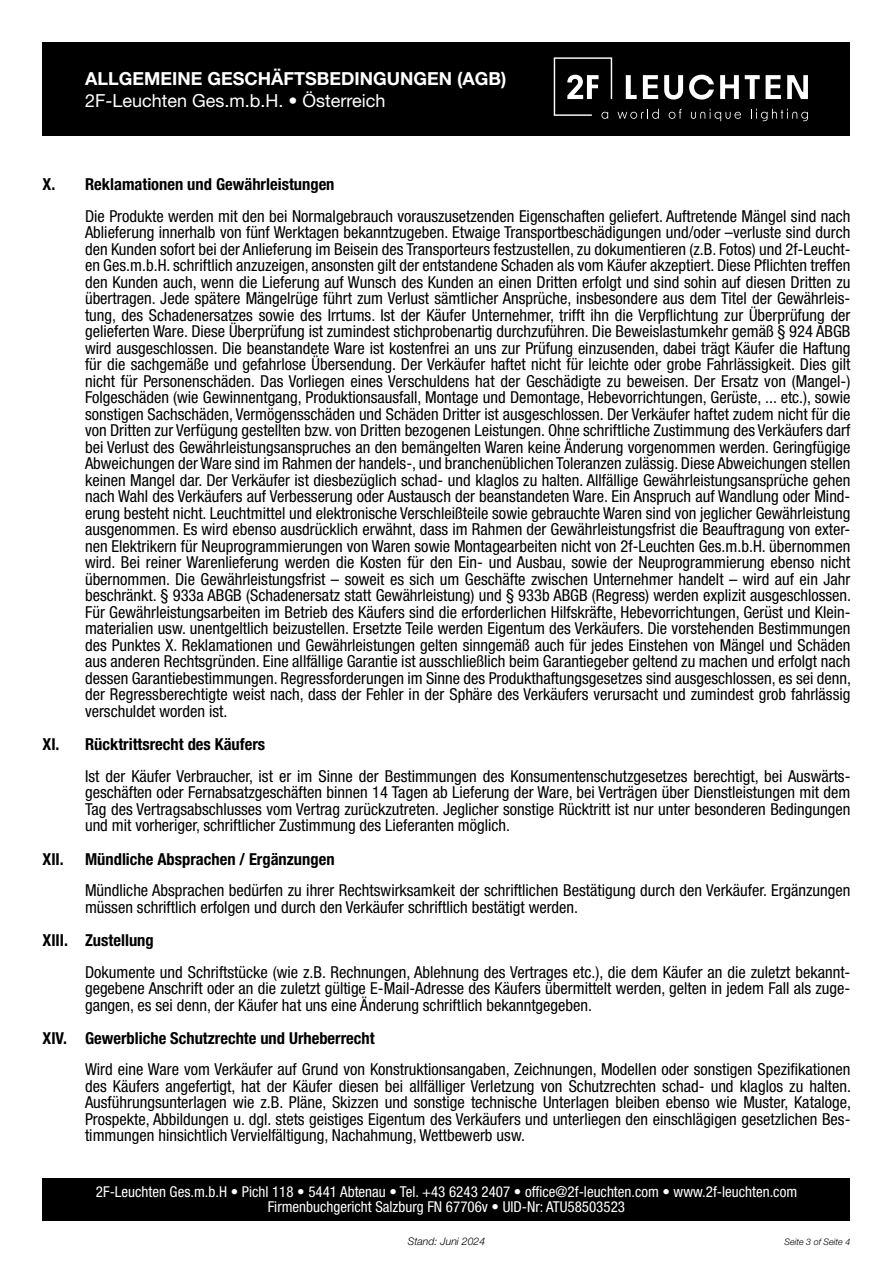
<style>
.page{position:relative;width:893px;height:1263px;background:#fff}
.page>*{position:absolute;margin:0;border:0;box-sizing:border-box;transform-origin:0 0}
.t1{font:700 18px "Helvetica Neue LT Std";color:#fff}
.t2{font:18px "Helvetica Neue LT Std";color:#fff}
.t3{font:condensed 16.5px/16.5px "Helvetica Neue LT Std";color:#000;text-align:justify}
.t4{font:700 condensed 16.5px "Helvetica Neue LT Std";color:#000}
.t5{font:condensed 15px/15px "Helvetica Neue LT Std";color:#fff;text-align:center}
.t6{font:italic 300 10.5px "Helvetica Neue LT Std";color:#000}
.t7{font:italic 300 9px "Helvetica Neue LT Std";color:#000}
</style>
<div class="page">
<div style="left:43px;top:43px;width:807px;height:93px;background:#000"></div>
<div style="left:43px;top:1178px;width:807px;height:42px;background:#000"></div>
<svg style="left:691px;top:109px;width:50px;height:12px"></svg>
<svg style="left:751px;top:109px;width:57px;height:12px"></svg>
<svg style="left:554px;top:57px;width:129px;height:62px"></svg>
<svg style="left:689px;top:75px;width:25px;height:25px"></svg>
<svg style="left:720px;top:75px;width:19px;height:24px"></svg>
<svg style="left:745px;top:75px;width:15px;height:24px"></svg>
<svg style="left:766px;top:75px;width:15px;height:24px"></svg>
<svg style="left:787px;top:75px;width:21px;height:24px"></svg>
<p class="t1" style="left:85px;top:67px;width:423px">ALLGEMEINE GESCHÄFTSBEDINGUNGEN (AGB)</p>
<p class="t2" style="left:85px;top:89px;width:302px">2F-Leuchten Ges.m.b.H. • Österreich</p>
<p class="t4" style="left:43px;top:175px;width:294px">X. Reklamationen und Gewährleistungen</p>
<p class="t3" style="left:85px;top:208px;width:768px">Die Produkte werden mit den bei Normalgebrauch vorauszusetzenden Eigenschaften geliefert. Auftretende Mängel sind nach Ablieferung innerhalb von fünf Werktagen bekanntzugeben. Etwaige Transportbeschädigungen und/oder –verluste sind durch den Kunden sofort bei der Anlieferung im Beisein des Transporteurs festzustellen, zu dokumentieren (z.B. Fotos) und 2f-Leucht&shy;en Ges.m.b.H. schriftlich anzuzeigen, ansonsten gilt der entstandene Schaden als vom Käufer akzeptiert. Diese Pflichten treffen den Kunden auch, wenn die Lieferung auf Wunsch des Kunden an einen Dritten erfolgt und sind sohin auf diesen Dritten zu übertragen. Jede spätere Mängelrüge führt zum Verlust sämtlicher Ansprüche, insbesondere aus dem Titel der Gewährleis&shy;tung, des Schadenersatzes sowie des Irrtums. Ist der Käufer Unternehmer, trifft ihn die Verpflichtung zur Überprüfung der gelieferten Ware. Diese Überprüfung ist zumindest stichprobenartig durchzuführen. Die Beweislastumkehr gemäß § 924 ABGB wird ausgeschlossen. Die beanstandete Ware ist kostenfrei an uns zur Prüfung einzusenden, dabei trägt Käufer die Haftung für die sachgemäße und gefahrlose Übersendung. Der Verkäufer haftet nicht für leichte oder grobe Fahrlässigkeit. Dies gilt nicht für Personenschäden. Das Vorliegen eines Verschuldens hat der Geschädigte zu beweisen. Der Ersatz von (Mangel-)<br>Folgeschäden (wie Gewinnentgang, Produktionsausfall, Montage und Demontage, Hebevorrichtungen, Gerüste, ... etc.), sowie sonstigen Sachschäden, Vermögensschäden und Schäden Dritter ist ausgeschlossen. Der Verkäufer haftet zudem nicht für die von Dritten zur Verfügung gestellten bzw. von Dritten bezogenen Leistungen. Ohne schriftliche Zustimmung des Verkäufers darf bei Verlust des Gewährleistungsanspruches an den bemängelten Waren keine Änderung vorgenommen werden. Geringfügige Abweichungen der Ware sind im Rahmen der handels-, und branchenüblichen Toleranzen zulässig. Diese Abweichungen stellen keinen Mangel dar. Der Verkäufer ist diesbezüglich schad- und klaglos zu halten. Allfällige Gewährleistungsansprüche gehen nach Wahl des Verkäufers auf Verbesserung oder Austausch der beanstandeten Ware. Ein Anspruch auf Wandlung oder Mind&shy;erung besteht nicht. Leuchtmittel und elektronische Verschleißteile sowie gebrauchte Waren sind von jeglicher Gewährleistung ausgenommen. Es wird ebenso ausdrücklich erwähnt, dass im Rahmen der Gewährleistungsfrist die Beauftragung von exter&shy;nen Elektrikern für Neuprogrammierungen von Waren sowie Montagearbeiten nicht von 2f-Leuchten Ges.m.b.H. übernommen wird. Bei reiner Warenlieferung werden die Kosten für den Ein- und Ausbau, sowie der Neuprogrammierung ebenso nicht übernommen. Die Gewährleistungsfrist – soweit es sich um Geschäfte zwischen Unternehmer handelt – wird auf ein Jahr beschränkt. § 933a ABGB (Schadenersatz statt Gewährleistung) und § 933b ABGB (Regress) werden explizit ausgeschlossen.<br>Für Gewährleistungsarbeiten im Betrieb des Käufers sind die erforderlichen Hilfskräfte, Hebevorrichtungen, Gerüst und Klein&shy;materialien usw. unentgeltlich beizustellen. Ersetzte Teile werden Eigentum des Verkäufers. Die vorstehenden Bestimmungen des Punktes X. Reklamationen und Gewährleistungen gelten sinngemäß auch für jedes Einstehen von Mängel und Schäden aus anderen Rechtsgründen. Eine allfällige Garantie ist ausschließlich beim Garantiegeber geltend zu machen und erfolgt nach dessen Garantiebestimmungen. Regressforderungen im Sinne des Produkthaftungsgesetzes sind ausgeschlossen, es sei denn, der Regressberechtigte weist nach, dass der Fehler in der Sphäre des Verkäufers verursacht und zumindest grob fahrlässig verschuldet worden ist.</p>
<p class="t4" style="left:43px;top:734px;width:224px">XI. Rücktrittsrecht des Käufers</p>
<p class="t3" style="left:85px;top:767px;width:767px">Ist der Käufer Verbraucher, ist er im Sinne der Bestimmungen des Konsumentenschutzgesetzes berechtigt, bei Auswärts&shy;geschäften oder Fernabsatzgeschäften binnen 14 Tagen ab Lieferung der Ware, bei Verträgen über Dienstleistungen mit dem Tag des Vertragsabschlusses vom Vertrag zurückzutreten. Jeglicher sonstige Rücktritt ist nur unter besonderen Bedingungen und mit vorheriger, schriftlicher Zustimmung des Lieferanten möglich.</p>
<p class="t4" style="left:43px;top:849px;width:23px">XII.</p>
<p class="t4" style="left:85px;top:849px;width:251px">Mündliche Absprachen / Ergänzungen</p>
<p class="t3" style="left:85px;top:882px;width:767px">Mündliche Absprachen bedürfen zu ihrer Rechtswirksamkeit der schriftlichen Bestätigung durch den Verkäufer. Ergänzungen müssen schriftlich erfolgen und durch den Verkäufer schriftlich bestätigt werden.</p>
<p class="t4" style="left:43px;top:930px;width:113px">XIII. Zustellung</p>
<p class="t3" style="left:85px;top:963px;width:767px">Dokumente und Schriftstücke (wie z.B. Rechnungen, Ablehnung des Vertrages etc.), die dem Käufer an die zuletzt bekannt&shy;gegebene Anschrift oder an die zuletzt gültige E-Mail-Adresse des Käufers übermittelt werden, gelten in jedem Fall als zuge&shy;gangen, es sei denn, der Käufer hat uns eine Änderung schriftlich bekanntgegeben.</p>
<p class="t4" style="left:43px;top:1028px;width:334px">XIV. Gewerbliche Schutzrechte und Urheberrecht</p>
<p class="t3" style="left:85px;top:1061px;width:767px">Wird eine Ware vom Verkäufer auf Grund von Konstruktionsangaben, Zeichnungen, Modellen oder sonstigen Spezifikationen des Käufers angefertigt, hat der Käufer diesen bei allfälliger Verletzung von Schutzrechten schad- und klaglos zu halten.<br>Ausführungsunterlagen wie z.B. Pläne, Skizzen und sonstige technische Unterlagen bleiben ebenso wie Muster, Kataloge, Prospekte, Abbildungen u. dgl. stets geistiges Eigentum des Verkäufers und unterliegen den einschlägigen gesetzlichen Bes&shy;timmungen hinsichtlich Vervielfältigung, Nachahmung, Wettbewerb usw.</p>
<p class="t5" style="left:96px;top:1184px;width:703px">2F-Leuchten Ges.m.b.H • Pichl 118 • 5441 Abtenau • Tel. +43 6243 2407 • office@2f-leuchten.com • www.2f-leuchten.com<br>Firmenbuchgericht Salzburg FN 67706v • UID-Nr: ATU58503523</p>
<p class="t6" style="left:408px;top:1235px;width:79px">Stand: Juni 2024</p>
<p class="t7" style="left:784px;top:1236px;width:68px">Seite 3 of Seite 4</p>
</div>
